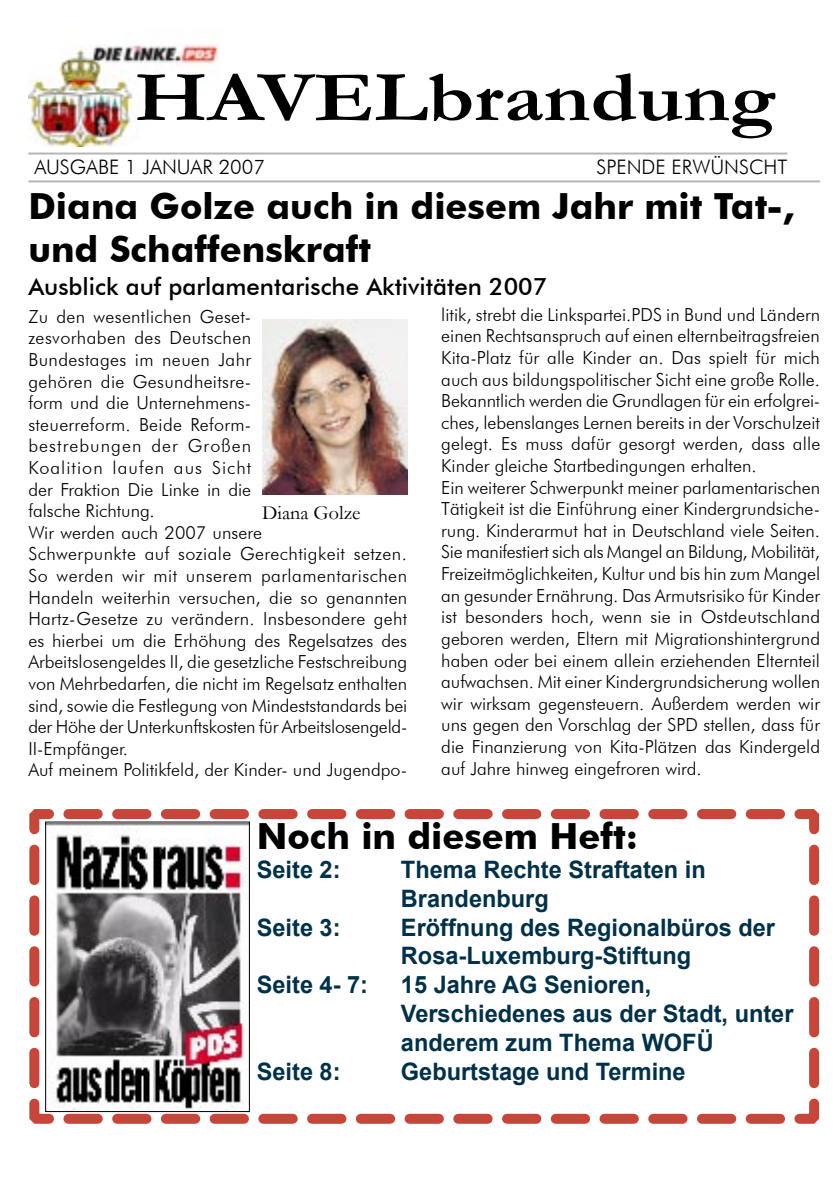
<style>
.page{position:relative;width:840px;height:1191px;background:#fff}
.page>*{position:absolute;margin:0;border:0;box-sizing:border-box;transform-origin:0 0}
.t1{font:700 72px "Garamond";color:#000;scale:1.17 1}
.Titel_2{font:700 36px/43.2px "Futura BT";color:#000}
.fliesshead1{font:700 24px/28.8px "Arial";color:#00314a}
.Titel_3{font:500 24px "Futura BT";color:#000}
.t2{font:300 20px "Futura BT";color:#000}
.Bildlegende{font:20px "Garamond";color:#000}
.Fließtext{font:300 18px/21.6px "Futura BT";color:#000;text-align:justify}
</style>
<div class="page">
<svg style="left:29px;top:809px;width:791px;height:315px"></svg>
<hr style="left:28px;top:180px;width:791px;height:2px;background:#b6b6b6">
<hr style="left:28px;top:152px;width:759px;height:2px;background:#b6b6b6">
<img style="left:29px;top:44px;width:191px;height:102px">
<img style="left:262px;top:319px;width:145px;height:176px">
<img style="left:47px;top:823px;width:200px;height:286px">
<p class="t1" style="left:135px;top:55px;width:549px">HAVELbrandung</p>
<p class="t2" style="left:34px;top:154px;width:232px">AUSGABE 1 JANUAR 2007</p>
<p class="t2" style="left:596px;top:154px;width:192px">SPENDE ERWÜNSCHT</p>
<p class="Titel_2" style="left:28px;top:184px;width:767px">Diana Golze auch in diesem Jahr mit Tat-, und Schaffenskraft</p>
<p class="Titel_3" style="left:28px;top:272px;width:520px">Ausblick auf parlamentarische Aktivitäten 2007</p>
<p class="Fließtext" style="left:28px;top:305px;width:224px">Zu den wesentlichen Geset&shy;zesvorhaben des Deutschen Bundestages im neuen Jahr gehören die Gesundheitsre&shy;form und die Unternehmens&shy;steuerreform. Beide Reform&shy;bestrebungen der Großen Koalition laufen aus Sicht der Fraktion Die Linke in die falsche Richtung.</p>
<p class="Fließtext" style="left:28px;top:521px;width:380px;text-align:left">Wir werden auch 2007 unsere<br>Schwerpunkte auf soziale Gerechtigkeit setzen.<br>So werden wir mit unserem parlamentarischen Handeln weiterhin versuchen, die so genannten Hartz-Gesetze zu verändern. Insbesondere geht es hierbei um die Erhöhung des Regelsatzes des Arbeitslosengeldes II, die gesetzliche Festschreibung von Mehrbedarfen, die nicht im Regelsatz enthalten sind, sowie die Festlegung von Mindeststandards bei der Höhe der Unterkunftskosten für Arbeitslosengeld-II-Empfänger.</p>
<p class="Fließtext" style="left:28px;top:759px;width:380px">Auf meinem Politikfeld, der Kinder- und Jugendpo-</p>
<p class="Bildlegende" style="left:262px;top:501px;width:100px">Diana Golze</p>
<p class="Fließtext" style="left:441px;top:303px;width:380px">litik, strebt die Linkspartei.PDS in Bund und Ländern einen Rechtsanspruch auf einen elternbeitragsfreien Kita-Platz für alle Kinder an. Das spielt für mich auch aus bildungspolitischer Sicht eine große Rolle.<br>Bekanntlich werden die Grundlagen für ein erfolgrei&shy;ches, lebenslanges Lernen bereits in der Vorschulzeit gelegt. Es muss dafür gesorgt werden, dass alle Kinder gleiche Startbedingungen erhalten.</p>
<p class="Fließtext" style="left:441px;top:476px;width:380px">Ein weiterer Schwerpunkt meiner parlamentarischen Tätigkeit ist die Einführung einer Kindergrundsiche&shy;rung. Kinderarmut hat in Deutschland viele Seiten.<br>Sie manifestiert sich als Mangel an Bildung, Mobilität, Freizeitmöglichkeiten, Kultur und bis hin zum Mangel an gesunder Ernährung. Das Armutsrisiko für Kinder ist besonders hoch, wenn sie in Ostdeutschland geboren werden, Eltern mit Migrationshintergrund haben oder bei einem allein erziehenden Elternteil aufwachsen. Mit einer Kindergrundsicherung wollen wir wirksam gegensteuern. Außerdem werden wir uns gegen den Vorschlag der SPD stellen, dass für die Finanzierung von Kita-Plätzen das Kindergeld auf Jahre hinweg eingefroren wird.</p>
<p class="Titel_2" style="left:257px;top:814px;width:382px">Noch in diesem Heft:</p>
<p class="fliesshead1" style="left:257px;top:856px;width:85px">Seite 2:</p>
<p class="fliesshead1" style="left:401px;top:856px;width:306px">Thema Rechte Straftaten in<br>Brandenburg</p>
<p class="fliesshead1" style="left:257px;top:913px;width:85px">Seite 3:</p>
<p class="fliesshead1" style="left:401px;top:913px;width:375px">Eröffnung des Regionalbüros der<br>Rosa-Luxemburg-Stiftung</p>
<p class="fliesshead1" style="left:257px;top:971px;width:113px">Seite 4- 7:</p>
<p class="fliesshead1" style="left:401px;top:971px;width:394px">15 Jahre AG Senioren,<br>Verschiedenes aus der Stadt, unter anderem zum Thema WOFÜ</p>
<p class="fliesshead1" style="left:257px;top:1057px;width:85px">Seite 8:</p>
<p class="fliesshead1" style="left:401px;top:1057px;width:286px">Geburtstage und Termine</p>
</div>
